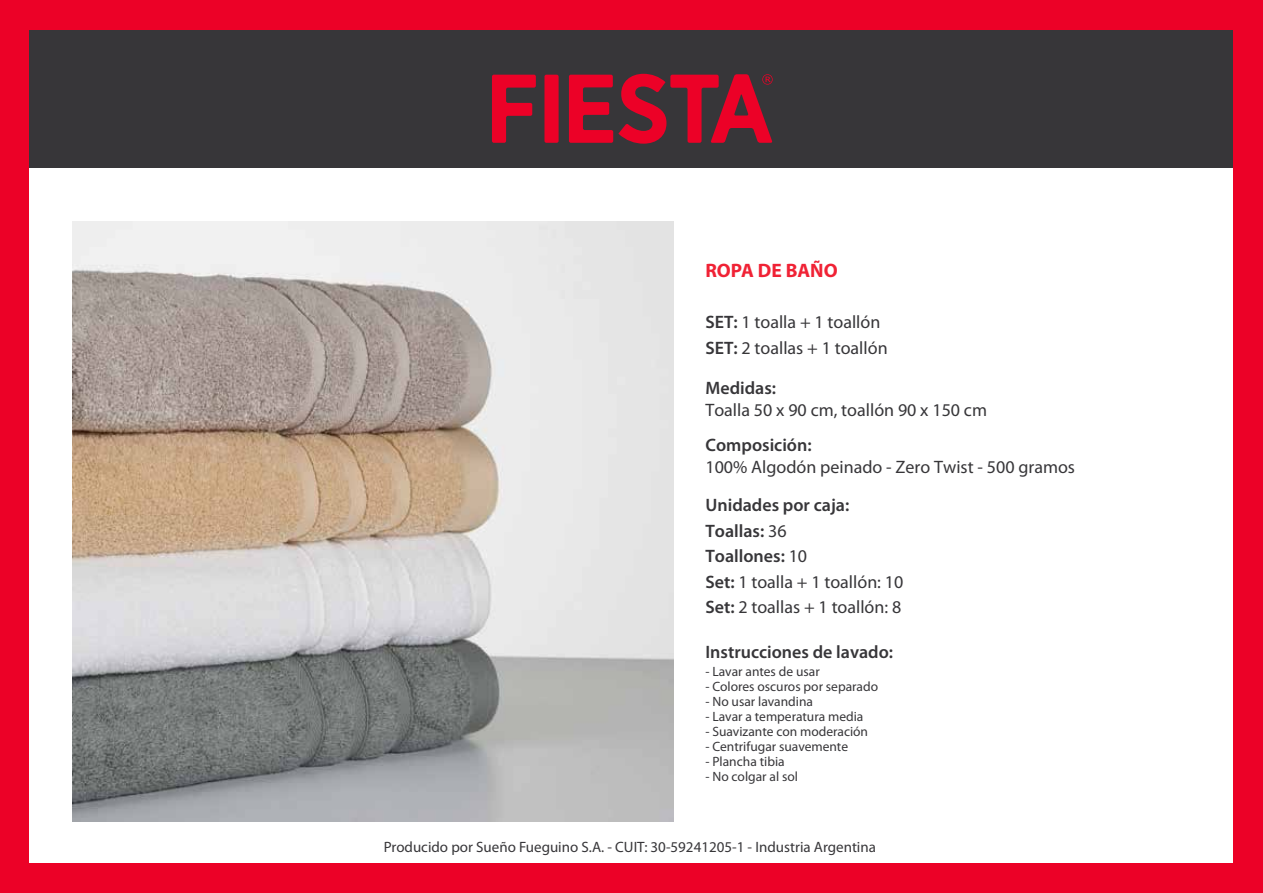
<style>
.page{position:relative;width:1263px;height:893px;background:#fff}
.page>*{position:absolute;margin:0;border:0;box-sizing:border-box;transform-origin:0 0}
.t1{font:700 19.5px "Myriad Pro";color:#f02235}
.t2{font:600 18px/25.5px "Myriad Pro";color:#373639}
.t3{font:18px/25.5px "Myriad Pro";color:#373639}
.t4{font:15px "Myriad Pro";color:#373639}
.t5{font:13.5px "Myriad Pro";color:#373639}
.s1{font-weight:600}
.s2{font-weight:400}
</style>
<div class="page">
<div style="left:18px;top:18px;width:1229px;height:150px;background:#373639"></div>
<div style="left:0;top:0;width:29px;height:892px;background:#ec0127"></div>
<div style="left:1233px;top:0;width:29px;height:892px;background:#ec0127"></div>
<div style="left:0;top:863px;width:1262px;height:29px;background:#ec0127"></div>
<div style="left:0;top:0;width:1262px;height:30px;background:#ec0127"></div>
<svg style="left:492px;top:75px;width:44px;height:68px"></svg>
<div style="left:544px;top:75px;width:15px;height:68px;background:#ec0127;border-radius:2px"></div>
<svg style="left:569px;top:74px;width:204px;height:70px"></svg>
<img style="left:72px;top:221px;width:601px;height:601px">
<h1 class="t1" style="left:705px;top:258px;width:134px">ROPA DE BAÑO</h1>
<h2 class="t3" style="left:705px;top:309px;width:184px"><span class="s1">SET:</span> 1 toalla + 1 toallón<br><span class="s1">SET:</span> 2 toallas + 1 toallón</h2>
<h2 class="t2" style="left:705px;top:375px;width:72px">Medidas:</h2>
<h2 class="t3" style="left:705px;top:397px;width:283px">Toalla 50 x 90 cm, toallón 90 x 150 cm</h2>
<h2 class="t2" style="left:705px;top:432px;width:108px">Composición:</h2>
<h2 class="t3" style="left:705px;top:454px;width:371px">100% Algodón peinado - Zero Twist - 500 gramos</h2>
<h2 class="t2" style="left:705px;top:492px;width:199px">Unidades por caja:<br>Toallas: <span class="s2">36<br></span>Toallones: <span class="s2">10<br></span>Set: <span class="s2">1 toalla + 1 toallón: 10<br></span>Set: <span class="s2">2 toallas + 1 toallón: 8</span></h2>
<h2 class="t2" style="left:705px;top:639px;width:189px">Instrucciones de lavado:</h2>
<p class="t5" style="left:705px;top:663px;width:116px">- Lavar antes de usar</p>
<p class="t5" style="left:705px;top:678px;width:174px">- Colores oscuros por separado</p>
<p class="t5" style="left:705px;top:693px;width:109px">- No usar lavandina</p>
<p class="t5" style="left:705px;top:708px;width:159px">- Lavar a temperatura media</p>
<p class="t5" style="left:705px;top:723px;width:164px">- Suavizante con moderación</p>
<p class="t5" style="left:705px;top:738px;width:144px">- Centrifugar suavemente</p>
<p class="t5" style="left:705px;top:753px;width:81px">- Plancha tibia</p>
<p class="t5" style="left:705px;top:768px;width:94px">- No colgar al sol</p>
<p class="t4" style="left:384px;top:838px;width:494px">Producido por Sueño Fueguino S.A. - CUIT: 30-59241205-1 - Industria Argentina</p>
</div>
